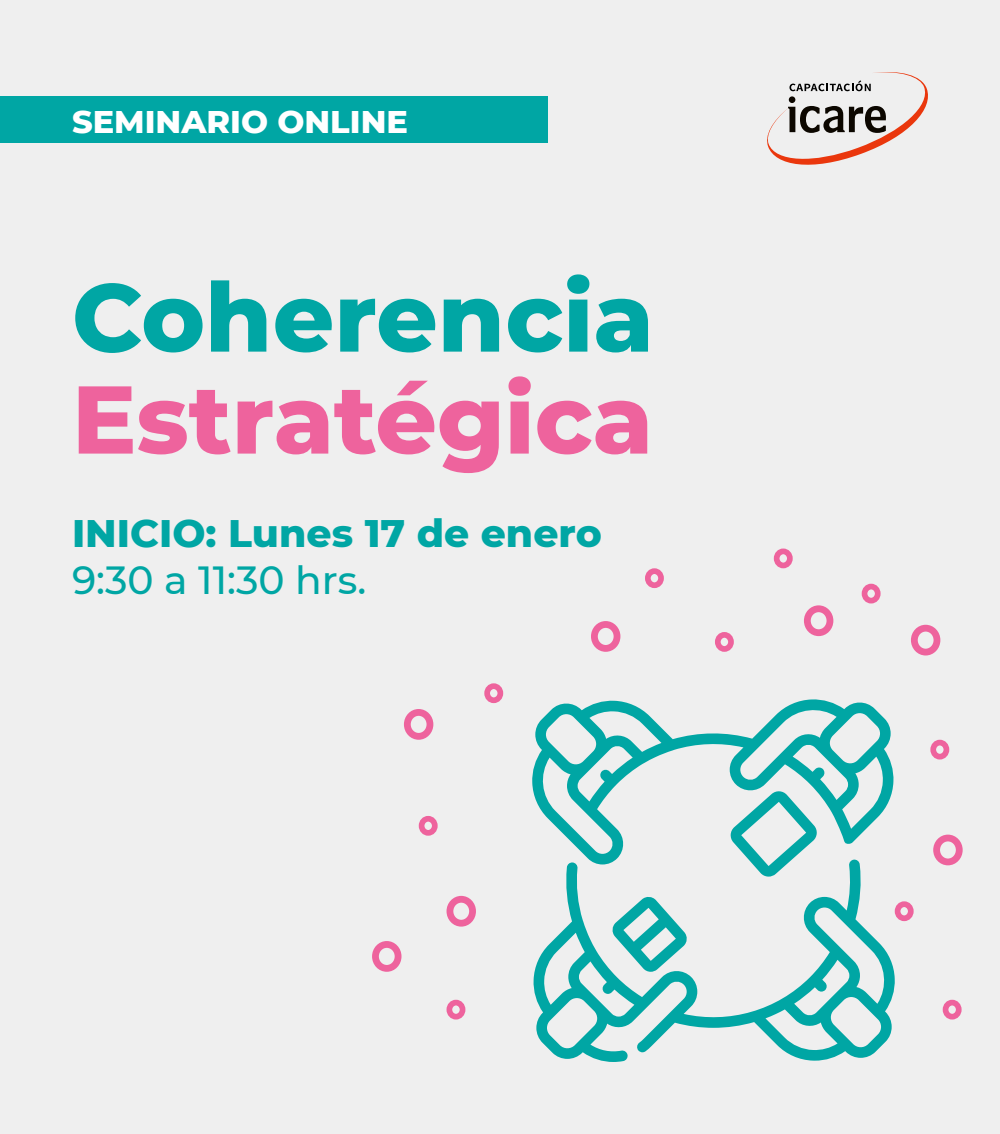
<style>
.page{position:relative;width:1000px;height:1134px;background:#efefef}
.page>*{position:absolute;margin:0;border:0;box-sizing:border-box;transform-origin:0 0}
.t1{font:800 96px "Montserrat";color:#ee639d}
.t2{font:800 96px "Montserrat";color:#00a6a4}
.t3{font:800 39.2px "Montserrat";color:#00a6a4}
.t4{font:500 39.2px "Montserrat";color:#00a6a4}
.t5{font:800 32px "Montserrat";color:#fff}
</style>
<div class="page">
<div style="left:933px;top:835px;width:30px;height:30px;border:7px solid #ee639d;border-radius:50%"></div>
<div style="left:372px;top:941px;width:30px;height:31px;border:7px solid #ee639d;border-radius:50%"></div>
<div style="left:404px;top:709px;width:29px;height:31px;border:7px solid #ee639d;border-radius:50%"></div>
<div style="left:447px;top:896px;width:29px;height:31px;border:7px solid #ee639d;border-radius:50%"></div>
<div style="left:911px;top:625px;width:29px;height:30px;border:7px solid #ee639d;border-radius:50%"></div>
<div style="left:804px;top:605px;width:29px;height:31px;border:7px solid #ee639d;border-radius:50%"></div>
<div style="left:591px;top:621px;width:29px;height:31px;border:7px solid #ee639d;border-radius:50%"></div>
<div style="left:484px;top:683px;width:19px;height:20px;border:6px solid #ee639d;border-radius:50%"></div>
<div style="left:645px;top:568px;width:19px;height:20px;border:6px solid #ee639d;border-radius:50%"></div>
<div style="left:715px;top:632px;width:19px;height:20px;border:6px solid #ee639d;border-radius:50%"></div>
<div style="left:447px;top:1000px;width:18px;height:19px;border:6px solid #ee639d;border-radius:50%"></div>
<div style="left:895px;top:901px;width:19px;height:20px;border:6px solid #ee639d;border-radius:50%"></div>
<div style="left:943px;top:1000px;width:19px;height:19px;border:6px solid #ee639d;border-radius:50%"></div>
<div style="left:419px;top:816px;width:19px;height:20px;border:6px solid #ee639d;border-radius:50%"></div>
<div style="left:930px;top:740px;width:19px;height:19px;border:6px solid #ee639d;border-radius:50%"></div>
<div style="left:774px;top:548px;width:19px;height:20px;border:6px solid #ee639d;border-radius:50%"></div>
<div style="left:862px;top:584px;width:19px;height:19px;border:6px solid #ee639d;border-radius:50%"></div>
<svg style="left:767px;top:72px;width:161px;height:93px"></svg>
<div style="left:0;top:97px;width:548px;height:46px;background:#00a6a4"></div>
<svg style="left:533px;top:864px;width:362px;height:198px"></svg>
<svg style="left:532px;top:699px;width:362px;height:165px"></svg>
<svg style="left:611px;top:896px;width:77px;height:76px"></svg>
<svg style="left:731px;top:790px;width:86px;height:86px"></svg>
<p class="t5" style="left:72px;top:98px;width:337px">SEMINARIO ONLINE</p>
<h1 class="t2" style="left:72px;top:247px;width:583px">Coherencia</h1>
<h1 class="t1" style="left:72px;top:349px;width:582px">Estratégica</h1>
<p class="t3" style="left:72px;top:504px;width:531px">INICIO: Lunes 17 de enero</p>
<p class="t4" style="left:72px;top:552px;width:296px">9:30 a 11:30 hrs.</p>
</div>
